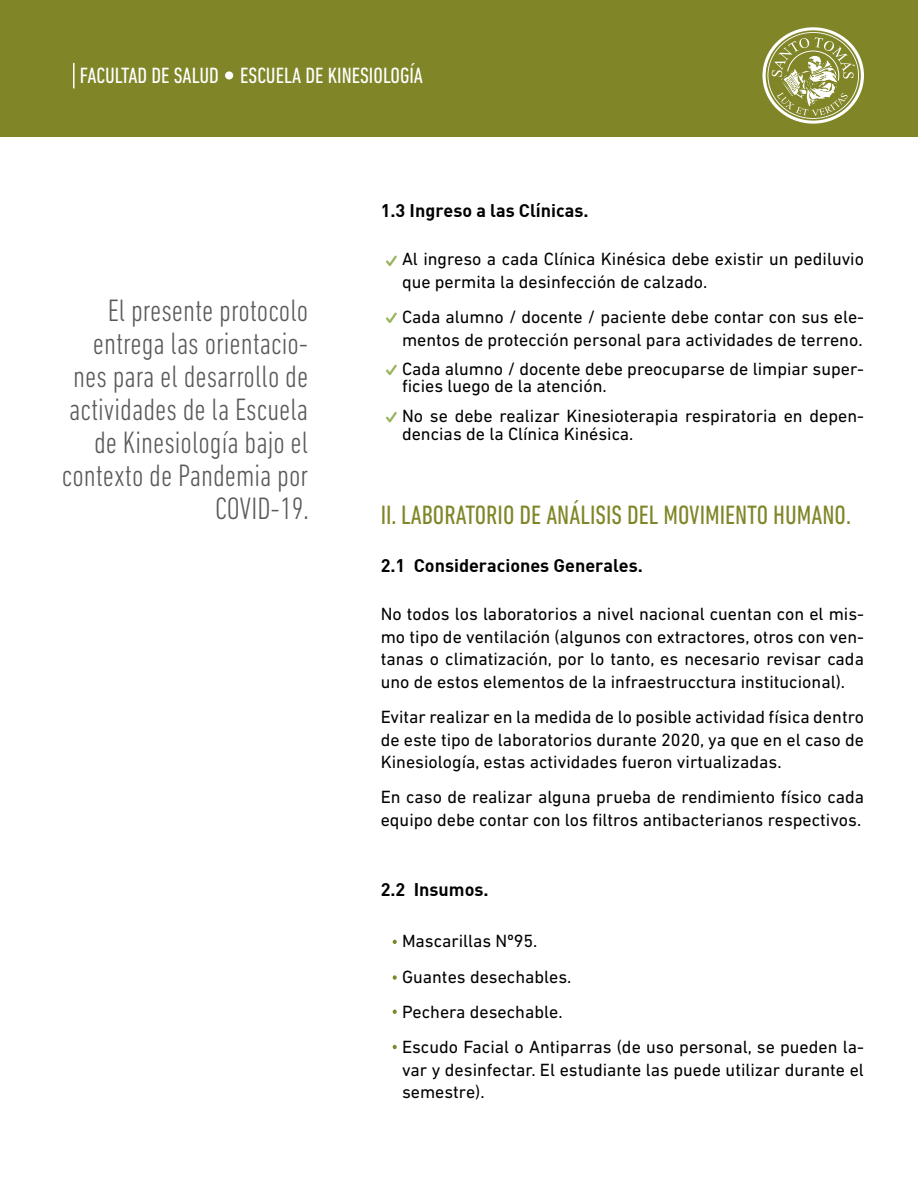
<style>
.page{position:relative;width:918px;height:1188px;background:#fff}
.page>*{position:absolute;margin:0;border:0;box-sizing:border-box;transform-origin:0 0}
.t1{font:300 condensed 31.5px/33px "DIN Next LT Pro";color:#5a5a59;text-align:right}
.t2{font:condensed 27px "DIN Next LT Pro";color:#808628}
.t3{font:condensed 22.5px "DIN Next LT Pro";color:#fff}
.t4{font:18px/22.5px "DIN Next LT Pro";color:#000}
.t5{font:18px "DIN Bold";color:#000}
</style>
<div class="page">
<div style="left:0;top:0;width:918px;height:136px;background:#808628"></div>
<div style="left:225px;top:71px;width:8px;height:9px;background:#fff;border-radius:50%"></div>
<hr style="left:73px;top:63px;width:2px;height:25px;background:#fff">
<svg style="left:762px;top:27px;width:102px;height:97px"></svg>
<svg style="left:386px;top:255px;width:11px;height:11px"></svg>
<svg style="left:386px;top:312px;width:11px;height:11px"></svg>
<svg style="left:386px;top:364px;width:11px;height:12px"></svg>
<svg style="left:386px;top:411px;width:11px;height:12px"></svg>
<svg style="left:393px;top:940px;width:4px;height:4px"></svg>
<svg style="left:393px;top:975px;width:4px;height:5px"></svg>
<svg style="left:393px;top:1010px;width:4px;height:4px"></svg>
<svg style="left:393px;top:1045px;width:4px;height:4px"></svg>
<p class="t3" style="left:80px;top:62px;width:345px">FACULTAD DE SALUD ESCUELA DE KINESIOLOGÍA</p>
<h1 class="t1" style="left:62px;top:293px;width:248px">El presente protocolo entrega las orientacio&shy;nes para el desarrollo de actividades de la Escuela de Kinesiología bajo el contexto de Pandemia por<br>COVID-19.</h1>
<p class="t5" style="left:381px;top:199px;width:209px">1.3 Ingreso a las Clínicas.</p>
<p class="t4" style="left:402px;top:248px;width:464px">Al ingreso a cada Clínica Kinésica debe existir un pediluvio que permita la desinfección de calzado.</p>
<p class="t4" style="left:402px;top:306px;width:464px">Cada alumno / docente / paciente debe contar con sus ele&shy;mentos de protección personal para actividades de terreno.</p>
<p class="t4" style="left:402px;top:360px;width:463px;line-height:16.5px">Cada alumno / docente debe preocuparse de limpiar super&shy;ficies luego de la atención.</p>
<p class="t4" style="left:402px;top:407px;width:463px;line-height:18px">No se debe realizar Kinesioterapia respiratoria en depen&shy;dencias de la Clínica Kinésica.</p>
<h2 class="t2" style="left:381px;top:500px;width:472px">II. LABORATORIO DE ANÁLISIS DEL MOVIMIENTO HUMANO.</h2>
<p class="t5" style="left:381px;top:554px;width:264px">2.1 Consideraciones Generales.</p>
<p class="t4" style="left:381px;top:603px;width:485px;text-align:justify">No todos los laboratorios a nivel nacional cuentan con el mis&shy;mo tipo de ventilación (algunos con extractores, otros con ven&shy;tanas o climatización, por lo tanto, es necesario revisar cada uno de estos elementos de la infraestrucctura institucional).</p>
<p class="t4" style="left:381px;top:706px;width:485px;text-align:justify">Evitar realizar en la medida de lo posible actividad física dentro de este tipo de laboratorios durante 2020, ya que en el caso de Kinesiología, estas actividades fueron virtualizadas.</p>
<p class="t4" style="left:381px;top:786px;width:485px">En caso de realizar alguna prueba de rendimiento físico cada equipo debe contar con los filtros antibacterianos respectivos.</p>
<p class="t5" style="left:381px;top:878px;width:109px">2.2 Insumos.</p>
<p class="t4" style="left:402px;top:923px;width:463px;line-height:35.2px">Mascarillas Nº95.<br>Guantes desechables.<br>Pechera desechable.<br>Escudo Facial o Antiparras (de uso personal, se pueden la-</p>
<p class="t4" style="left:402px;top:1058px;width:463px">var y desinfectar. El estudiante las puede utilizar durante el semestre).</p>
</div>
